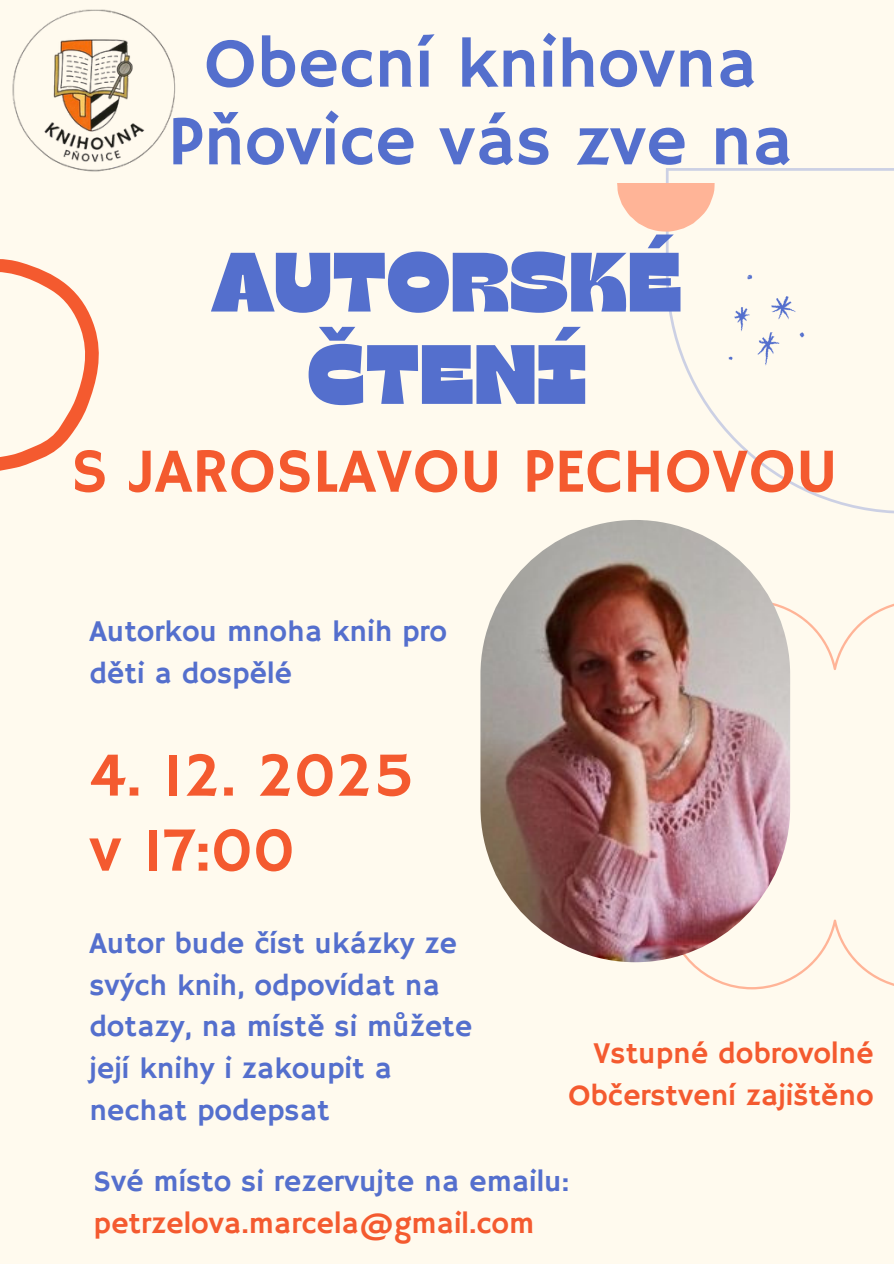
<style>
.page{position:relative;width:894px;height:1264px;background:#fff}
.page>*{position:absolute;margin:0;border:0;box-sizing:border-box;transform-origin:0 0}
.t1{font:83.85px/92.2px "Gulfs Display";color:#546fcd;text-align:center}
.t2{font:70.65px/77.7px "Hammersmith One";color:#546fcd;text-align:center}
.t3{font:63.15px "Hammersmith One";color:#f45a2f}
.t4{font:63px "Hammersmith One";color:#f45a2f}
.t5{font:30px/41.7px "Hammersmith One";color:#546fcd}
.t6{font:30px/41.7px "Hammersmith One";color:#f45a2f;text-align:right}
</style>
<div class="page">
<div style="left:0;top:0;width:893px;height:1263px;background:#fffaee"></div>
<svg style="left:689px;top:604px;width:204px;height:385px"></svg>
<img style="left:480px;top:520px;width:310px;height:442px">
<svg style="left:0;top:259px;width:99px;height:212px"></svg>
<svg style="left:665px;top:168px;width:228px;height:345px"></svg>
<svg style="left:617px;top:183px;width:97px;height:48px"></svg>
<svg style="left:728px;top:274px;width:76px;height:91px"></svg>
<img style="left:12px;top:9px;width:164px;height:163px">
<h2 class="t2" style="left:168px;top:28px;width:626px">Obecní knihovna<br>Pňovice vás zve na</h2>
<h1 class="t1" style="left:212px;top:232px;width:471px">AUTORSKÉ<br>ČTENÍ</h1>
<h3 class="t4" style="left:71px;top:435px;width:768px">S JAROSLAVOU PECHOVOU</h3>
<p class="t5" style="left:89px;top:612px;width:359px">Autorkou mnoha knih pro děti a dospělé</p>
<h3 class="t4" style="left:89px;top:739px;width:326px">4. 12. 2025</h3>
<h3 class="t3" style="left:89px;top:813px;width:207px">v 17:00</h3>
<p class="t5" style="left:89px;top:923px;width:384px">Autor bude číst ukázky ze svých knih, odpovídat na dotazy, na místě si můžete její knihy i zakoupit a nechat podepsat</p>
<p class="t6" style="left:568px;top:1034px;width:307px">Vstupné dobrovolné<br>Občerstvení zajištěno</p>
<p class="t5" style="left:93px;top:1161px;width:477px">Své místo si rezervujte na emailu:</p>
<p class="t6" style="left:93px;top:1203px;width:442px">petrzelova.marcela@gmail.com</p>
</div>
